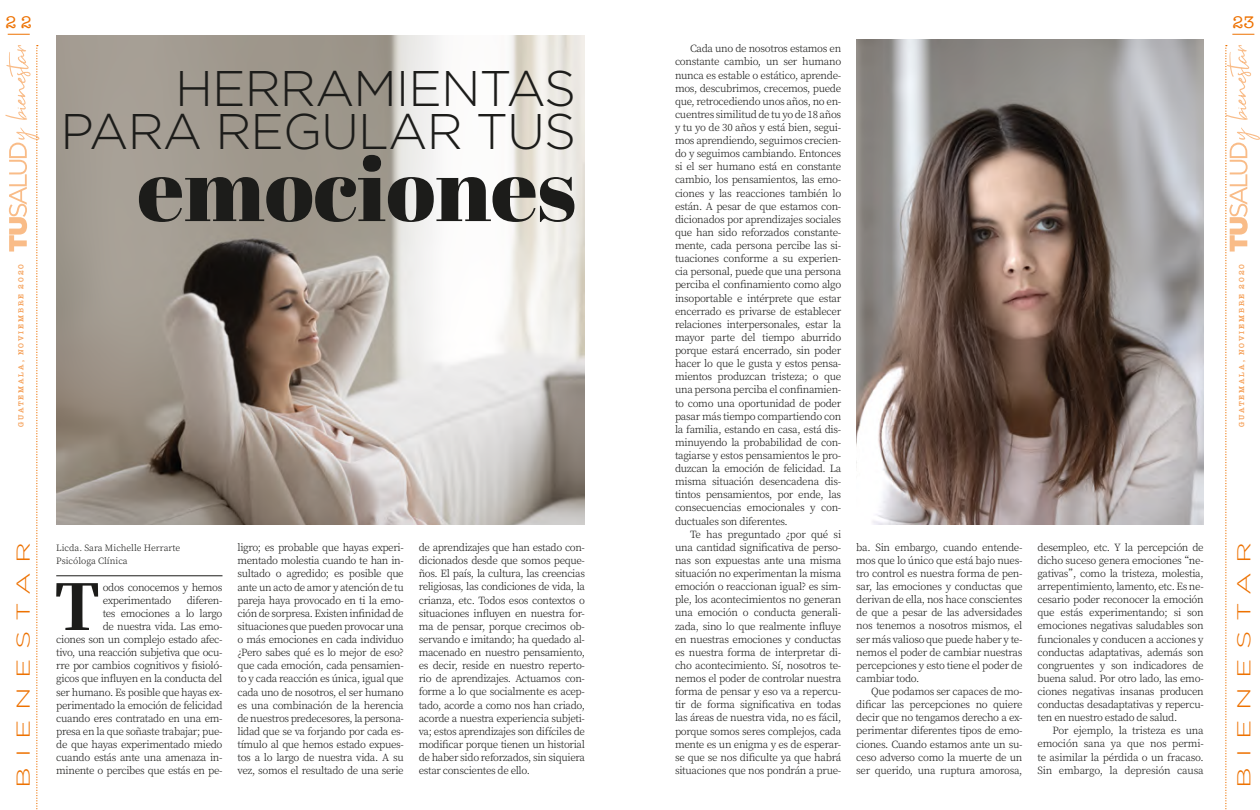
<style>
.page{position:relative;width:1260px;height:810px;background:#fff}
.page>*{position:absolute;margin:0;border:0;box-sizing:border-box;transform-origin:0 0}
.t1{font:90.5px "Abril Fatface";color:#1c1c1a}
.t2{font:900 62.75px "Noto Serif SC";color:#1c1c1a}
.t3{font:300 50px/43.8px "Gotham";letter-spacing:-.02em;color:#1c1c1a;text-align:right}
.t4{font:300 18.62px "Gotham";letter-spacing:.34em;color:#ed7100;scale:1.54 1}
.t5{font:17.25px "American Typewriter";color:#ed7100}
.t6{font:300 10px/13.1px "Noto Serif SC";letter-spacing:-.035em;color:#1c1c1a;text-align:justify}
.t7{font:300 8.75px/13.1px "Noto Serif SC";color:#1c1c1a}
.t8{font:600 7.5px "American Typewriter";letter-spacing:.24em;color:#f59f56}
</style>
<div class="page">
<svg style="left:8px;top:34px;width:22px;height:1px"></svg>
<svg style="left:1232px;top:34px;width:22px;height:1px"></svg>
<svg style="left:5px;top:45px;width:35px;height:765px"></svg>
<svg style="left:1225px;top:45px;width:35px;height:765px"></svg>
<img style="left:56px;top:36px;width:529px;height:489px">
<hr style="left:56px;top:576px;width:166px;height:1px;background:#1c1c1a">
<img style="left:856px;top:39px;width:348px;height:486px">
<h3 class="t5" style="left:6px;top:10px;width:28px">22</h3>
<h3 class="t5" style="left:1232px;top:10px;width:24px">23</h3>
<p class="t6" style="left:675px;top:42px;width:168px;text-indent:15px">Cada uno de nosotros estamos en constante cambio, un ser humano nunca es estable o estático, aprende&shy;mos, descubrimos, crecemos, puede que, retrocediendo unos años, no en&shy;cuentres similitud de tu yo de 18 años y tu yo de 30 años y está bien, segui&shy;mos aprendiendo, seguimos crecien&shy;do y seguimos cambiando. Entonces si el ser humano está en constante cambio, los pensamientos, las emo&shy;ciones y las reacciones también lo están. A pesar de que estamos con&shy;dicionados por aprendizajes sociales que han sido reforzados constante&shy;mente, cada persona percibe las si&shy;tuaciones conforme a su experien&shy;cia personal, puede que una persona perciba el confinamiento como algo insoportable e intérprete que estar encerrado es privarse de establecer relaciones interpersonales, estar la mayor parte del tiempo aburrido porque estará encerrado, sin poder hacer lo que le gusta y estos pensa&shy;mientos produzcan tristeza; o que una persona perciba el confinamien&shy;to como una oportunidad de poder pasar más tiempo compartiendo con la familia, estando en casa, está dis&shy;minuyendo la probabilidad de con&shy;tagiarse y estos pensamientos le pro&shy;duzcan la emoción de felicidad. La misma situación desencadena dis&shy;tintos pensamientos, por ende, las consecuencias emocionales y con&shy;ductuales son diferentes.</p>
<p class="t6" style="left:675px;top:528px;width:168px;text-indent:15px">Te has preguntado ¿por qué si una cantidad significativa de perso&shy;nas son expuestas ante una misma situación no experimentan la misma emoción o reaccionan igual? es sim&shy;ple, los acontecimientos no generan una emoción o conducta generali&shy;zada, sino lo que realmente influye en nuestras emociones y conductas es nuestra forma de interpretar di&shy;cho acontecimiento. Sí, nosotros te&shy;nemos el poder de controlar nuestra forma de pensar y eso va a repercu&shy;tir de forma significativa en todas las áreas de nuestra vida, no es fácil, porque somos seres complejos, cada mente es un enigma y es de esperar&shy;se que se nos dificulte ya que habrá situaciones que nos pondrán a prue-</p>
<h3 class="t3" style="left:60px;top:65px;width:517px">HERRAMIENTAS<br>PARA REGULAR TUS</h3>
<h1 class="t1" style="left:138px;top:125px;width:440px">emociones</h1>
<p class="t8" style="left:15px;top:427px;width:165px;rotate:-90deg">GUATEMALA, NOVIEMBRE 2020</p>
<p class="t8" style="left:1236px;top:427px;width:165px;rotate:-90deg">GUATEMALA, NOVIEMBRE 2020</p>
<p class="t6" style="left:1038px;top:541px;width:168px">desempleo, etc. Y la percepción de dicho suceso genera emociones “ne&shy;gativas”, como la tristeza, molestia, arrepentimiento, lamento, etc. Es ne&shy;cesario poder reconocer la emoción que estás experimentando; si son emociones negativas saludables son funcionales y conducen a acciones y conductas adaptativas, además son congruentes y son indicadores de buena salud. Por otro lado, las emo&shy;ciones negativas insanas producen conductas desadaptativas y repercu&shy;ten en nuestro estado de salud.</p>
<p class="t6" style="left:1038px;top:724px;width:168px;text-indent:15px">Por ejemplo, la tristeza es una emoción sana ya que nos permi&shy;te asimilar la pérdida o un fracaso.<br>Sin embargo, la depresión causa</p>
<p class="t6" style="left:856px;top:541px;width:168px">ba. Sin embargo, cuando entende&shy;mos que lo único que está bajo nues&shy;tro control es nuestra forma de pen&shy;sar, las emociones y conductas que derivan de ella, nos hace conscientes de que a pesar de las adversidades nos tenemos a nosotros mismos, el ser más valioso que puede haber y te&shy;nemos el poder de cambiar nuestras percepciones y esto tiene el poder de cambiar todo.</p>
<p class="t6" style="left:856px;top:685px;width:168px;text-indent:15px">Que podamos ser capaces de mo&shy;dificar las percepciones no quiere decir que no tengamos derecho a ex&shy;perimentar diferentes tipos de emo&shy;ciones. Cuando estamos ante un su&shy;ceso adverso como la muerte de un ser querido, una ruptura amorosa,</p>
<p class="t6" style="left:238px;top:541px;width:168px">ligro; es probable que hayas experi&shy;mentado molestia cuando te han in&shy;sultado o agredido; es posible que ante un acto de amor y atención de tu pareja haya provocado en ti la emo&shy;ción de sorpresa. Existen infinidad de situaciones que pueden provocar una o más emociones en cada individuo ¿Pero sabes qué es lo mejor de eso? que cada emoción, cada pensamien&shy;to y cada reacción es única, igual que cada uno de nosotros, el ser humano es una combinación de la herencia de nuestros predecesores, la persona&shy;lidad que se va forjando por cada es&shy;tímulo al que hemos estado expues&shy;tos a lo largo de nuestra vida. A su vez, somos el resultado de una serie</p>
<p class="t6" style="left:419px;top:541px;width:168px">de aprendizajes que han estado con&shy;dicionados desde que somos peque&shy;ños. El país, la cultura, las creencias religiosas, las condiciones de vida, la crianza, etc. Todos esos contextos o situaciones influyen en nuestra for&shy;ma de pensar, porque crecimos ob&shy;servando e imitando; ha quedado al&shy;macenado en nuestro pensamiento, es decir, reside en nuestro reperto&shy;rio de aprendizajes. Actuamos con&shy;forme a lo que socialmente es acep&shy;tado, acorde a como nos han criado, acorde a nuestra experiencia subjeti&shy;va; estos aprendizajes son difíciles de modificar porque tienen un historial de haber sido reforzados, sin siquiera estar conscientes de ello.</p>
<h3 class="t4" style="left:11px;top:788px;width:161px;rotate:-90deg">BIENESTAR</h3>
<h3 class="t4" style="left:1232px;top:788px;width:161px;rotate:-90deg">BIENESTAR</h3>
<p class="t7" style="left:56px;top:542px;width:126px">Licda. Sara Michelle Herrarte<br>Psicóloga Clínica</p>
<h2 class="t2" style="left:55px;top:572px;width:46px">T</h2>
<p class="t6" style="left:103px;top:581px;width:121px">odos conocemos y hemos experimentado</p>
<p class="t6" style="left:56px;top:594px;width:168px;text-align:right">diferen-<br>tes emociones a lo largo<br>de nuestra vida. Las emo-<br>ciones son un complejo estado afec&shy;tivo, una reacción subjetiva que ocu&shy;rre por cambios cognitivos y fisioló&shy;gicos que influyen en la conducta del ser humano. Es posible que hayas ex&shy;perimentado la emoción de felicidad cuando eres contratado en una em&shy;presa en la que soñaste trabajar; pue&shy;de que hayas experimentado miedo cuando estás ante una amenaza in&shy;minente o percibes que estás en pe-</p>
</div>
